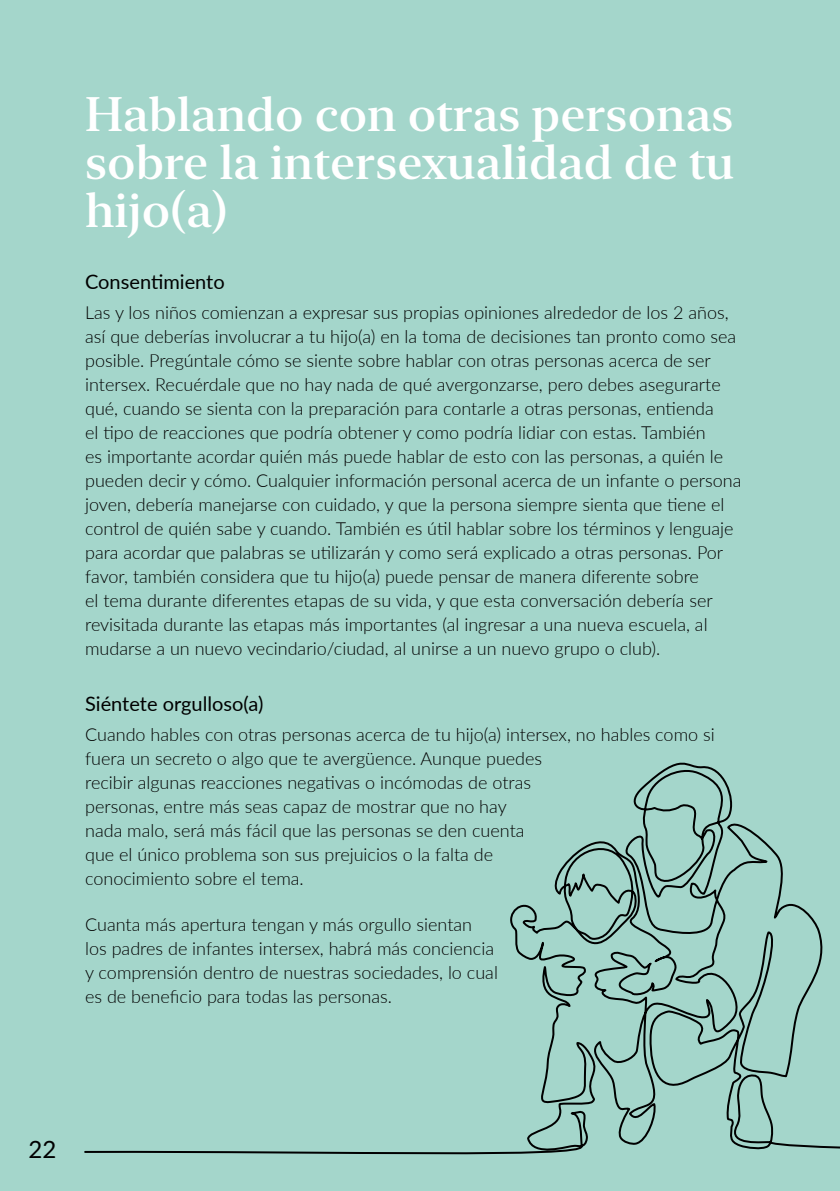
<style>
.page{position:relative;width:840px;height:1191px;background:#fff}
.page>*{position:absolute;margin:0;border:0;box-sizing:border-box;transform-origin:0 0}
.t1{font:500 48px/48px "New York Large";color:#fff;text-align:justify}
.t2{font:24px "Lato";color:#000}
.t3{font:20px "Lato";color:#000}
.t4{font:300 18px/24px "Lato";color:#000}
</style>
<div class="page">
<div style="left:0;top:0;width:839px;height:1191px;background:#a4d6cb"></div>
<svg style="left:84px;top:762px;width:755px;height:393px"></svg>
<h1 class="t1" style="left:85px;top:90px;width:650px">Hablando con otras personas sobre la intersexualidad de tu hijo(a)</h1>
<p class="t3" style="left:85px;top:267px;width:141px">Consentimiento</p>
<p class="t4" style="left:85px;top:299px;width:657px">Las y los niños comienzan a expresar sus propias opiniones alrededor de los 2 años, así que deberías involucrar a tu hijo(a) en la toma de decisiones tan pronto como sea posible. Pregúntale cómo se siente sobre hablar con otras personas acerca de ser intersex. Recuérdale que no hay nada de qué avergonzarse, pero debes asegurarte qué, cuando se sienta con la preparación para contarle a otras personas, entienda<br>el tipo de reacciones que podría obtener y como podría lidiar con estas. También<br>es importante acordar quién más puede hablar de esto con las personas, a quién le pueden decir y cómo. Cualquier información personal acerca de un infante o persona joven, debería manejarse con cuidado, y que la persona siempre sienta que tiene el control de quién sabe y cuando. También es útil hablar sobre los términos y lenguaje para acordar que palabras se utilizarán y como será explicado a otras personas. Por favor, también considera que tu hijo(a) puede pensar de manera diferente sobre<br>el tema durante diferentes etapas de su vida, y que esta conversación debería ser revisitada durante las etapas más importantes (al ingresar a una nueva escuela, al mudarse a un nuevo vecindario/ciudad, al unirse a un nuevo grupo o club).</p>
<p class="t3" style="left:85px;top:689px;width:180px">Siéntete orgulloso(a)</p>
<p class="t4" style="left:85px;top:721px;width:630px">Cuando hables con otras personas acerca de tu hijo(a) intersex, no hables como si fuera un secreto o algo que te avergüence. Aunque puedes<br>recibir algunas reacciones negativas o incómodas de otras<br>personas, entre más seas capaz de mostrar que no hay<br>nada malo, será más fácil que las personas se den cuenta<br>que el único problema son sus prejuicios o la falta de<br>conocimiento sobre el tema.</p>
<p class="t4" style="left:85px;top:912px;width:414px">Cuanta más apertura tengan y más orgullo sientan los padres de infantes intersex, habrá más conciencia y comprensión dentro de nuestras sociedades, lo cual es de beneficio para todas las personas.</p>
<h2 class="t2" style="left:29px;top:1132px;width:29px">22</h2>
</div>
